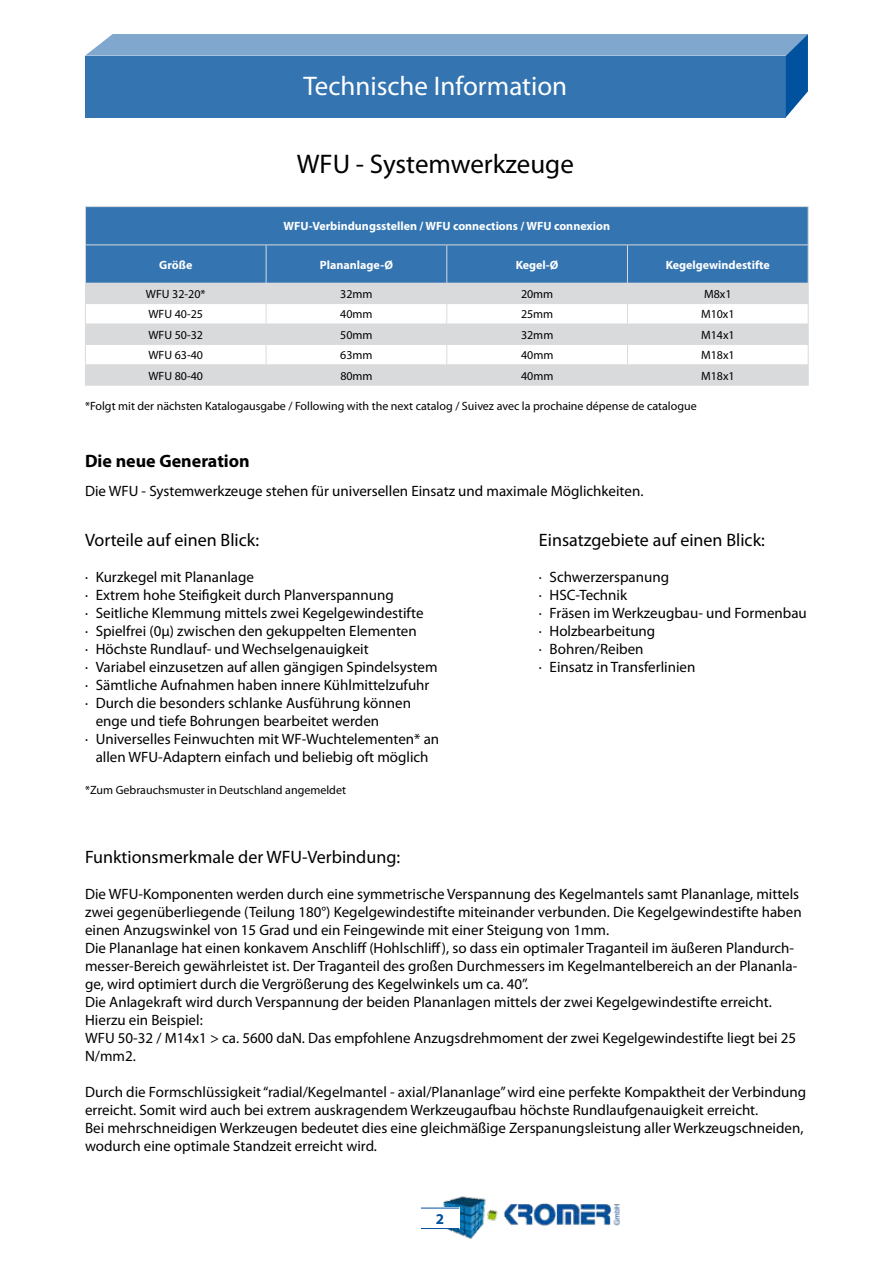
<style>
.page{position:relative;width:893px;height:1263px;background:#fff}
.page>*{position:absolute;margin:0;border:0;box-sizing:border-box;transform-origin:0 0}
.t1{font:27px "Myriad Pro";color:#fff}
.t2{font:27px "Myriad Pro";color:#000}
.t3{font:18px "Myriad Pro";color:#000}
.t4{font:700 18px "Myriad Pro";color:#000}
.t5{font:15px/18px "Myriad Pro";color:#000}
.t6{font:700 15px "Myriad Pro";color:#00519e}
.t7{font:12px "Myriad Pro";color:#000}
.t8{font:700 12px "Myriad Pro";color:#fff}
</style>
<div class="page">
<svg style="left:85px;top:34px;width:723px;height:83px;background:#4882b8"></svg>
<img style="left:439px;top:1196px;width:181px;height:43px">
<div style="left:421px;top:1208px;width:38px;height:21px;background:#fff"></div>
<hr style="left:421px;top:1208px;width:38px;height:1px;background:#00519e">
<hr style="left:421px;top:1228px;width:38px;height:1px;background:#00519e">
<div style="left:86px;top:207px;width:722px;height:76px;background:#3374b1"></div>
<hr style="left:85px;top:206px;width:181px;height:1px;background:#d9dadb">
<hr style="left:85px;top:207px;width:1px;height:37px;background:#d9dadb">
<hr style="left:266px;top:206px;width:181px;height:1px;background:#d9dadb">
<hr style="left:447px;top:206px;width:180px;height:1px;background:#d9dadb">
<hr style="left:627px;top:206px;width:182px;height:1px;background:#d9dadb">
<hr style="left:808px;top:207px;width:1px;height:37px;background:#d9dadb">
<hr style="left:85px;top:244px;width:181px;height:1px;background:#d9dadb">
<hr style="left:85px;top:245px;width:1px;height:38px;background:#d9dadb">
<hr style="left:266px;top:244px;width:181px;height:1px;background:#d9dadb">
<hr style="left:266px;top:245px;width:1px;height:38px;background:#d9dadb">
<hr style="left:447px;top:244px;width:180px;height:1px;background:#d9dadb">
<hr style="left:446px;top:245px;width:1px;height:38px;background:#d9dadb">
<hr style="left:627px;top:244px;width:182px;height:1px;background:#d9dadb">
<hr style="left:627px;top:245px;width:1px;height:38px;background:#d9dadb">
<hr style="left:808px;top:245px;width:1px;height:38px;background:#d9dadb">
<hr style="left:85px;top:283px;width:181px;height:1px;background:#d9dadb">
<hr style="left:266px;top:283px;width:181px;height:1px;background:#d9dadb">
<hr style="left:447px;top:283px;width:180px;height:1px;background:#d9dadb">
<hr style="left:627px;top:283px;width:182px;height:1px;background:#d9dadb">
<svg style="left:85px;top:284px;width:724px;height:101px"></svg>
<hr style="left:85px;top:385px;width:181px;height:1px;background:#d9dadb">
<hr style="left:266px;top:385px;width:181px;height:1px;background:#d9dadb">
<hr style="left:447px;top:385px;width:180px;height:1px;background:#d9dadb">
<hr style="left:627px;top:385px;width:182px;height:1px;background:#d9dadb">
<h1 class="t1" style="left:303px;top:69px;width:265px">Technische Information</h1>
<h1 class="t2" style="left:297px;top:148px;width:279px">WFU - Systemwerkzeuge</h1>
<p class="t8" style="left:284px;top:218px;width:328px">WFU-Verbindungsstellen / WFU connections / WFU connexion</p>
<p class="t8" style="left:159px;top:257px;width:35px">Größe</p>
<p class="t8" style="left:320px;top:257px;width:74px">Plananlage-Ø</p>
<p class="t8" style="left:516px;top:257px;width:44px">Kegel-Ø</p>
<p class="t8" style="left:666px;top:257px;width:106px">Kegelgewindestifte</p>
<p class="t7" style="left:146px;top:286px;width:61px">WFU 32-20*</p>
<p class="t7" style="left:340px;top:286px;width:34px">32mm</p>
<p class="t7" style="left:521px;top:286px;width:34px">20mm</p>
<p class="t7" style="left:704px;top:286px;width:29px">M8x1</p>
<p class="t7" style="left:148px;top:307px;width:56px">WFU 40-25</p>
<p class="t7" style="left:340px;top:307px;width:34px">40mm</p>
<p class="t7" style="left:521px;top:307px;width:34px">25mm</p>
<p class="t7" style="left:701px;top:307px;width:35px">M10x1</p>
<p class="t7" style="left:148px;top:327px;width:56px">WFU 50-32</p>
<p class="t7" style="left:340px;top:327px;width:34px">50mm</p>
<p class="t7" style="left:521px;top:327px;width:34px">32mm</p>
<p class="t7" style="left:701px;top:327px;width:35px">M14x1</p>
<p class="t7" style="left:148px;top:348px;width:56px">WFU 63-40</p>
<p class="t7" style="left:340px;top:348px;width:34px">63mm</p>
<p class="t7" style="left:521px;top:348px;width:34px">40mm</p>
<p class="t7" style="left:701px;top:348px;width:35px">M18x1</p>
<p class="t7" style="left:148px;top:368px;width:56px">WFU 80-40</p>
<p class="t7" style="left:340px;top:368px;width:34px">80mm</p>
<p class="t7" style="left:521px;top:368px;width:34px">40mm</p>
<p class="t7" style="left:701px;top:368px;width:35px">M18x1</p>
<p class="t7" style="left:85px;top:398px;width:613px">*Folgt mit der nächsten Katalogausgabe / Following with the next catalog / Suivez avec la prochaine dépense de catalogue</p>
<p class="t4" style="left:85px;top:449px;width:166px">Die neue Generation</p>
<p class="t5" style="left:85px;top:481px;width:560px">Die WFU - Systemwerkzeuge stehen für universellen Einsatz und maximale Möglichkeiten.</p>
<p class="t3" style="left:85px;top:529px;width:176px">Vorteile auf einen Blick:</p>
<p class="t5" style="left:85px;top:567px;width:170px">· Kurzkegel mit Plananlage</p>
<p class="t5" style="left:85px;top:585px;width:310px">· Extrem hohe Steifigkeit durch Planverspannung</p>
<p class="t5" style="left:85px;top:603px;width:340px">· Seitliche Klemmung mittels zwei Kegelgewindestifte</p>
<p class="t5" style="left:85px;top:621px;width:333px">· Spielfrei (0μ) zwischen den gekuppelten Elementen</p>
<p class="t5" style="left:85px;top:639px;width:285px">· Höchste Rundlauf- und Wechselgenauigkeit</p>
<p class="t5" style="left:85px;top:657px;width:354px">· Variabel einzusetzen auf allen gängigen Spindelsystem</p>
<p class="t5" style="left:85px;top:675px;width:346px">· Sämtliche Aufnahmen haben innere Kühlmittelzufuhr</p>
<p class="t5" style="left:85px;top:693px;width:327px">· Durch die besonders schlanke Ausführung können</p>
<p class="t5" style="left:96px;top:711px;width:285px">enge und tiefe Bohrungen bearbeitet werden</p>
<p class="t5" style="left:85px;top:729px;width:356px">· Universelles Feinwuchten mit WF-Wuchtelementen* an</p>
<p class="t5" style="left:96px;top:747px;width:334px">allen WFU-Adaptern einfach und beliebig oft möglich</p>
<p class="t3" style="left:539px;top:529px;width:228px">Einsatzgebiete auf einen Blick:</p>
<p class="t5" style="left:539px;top:567px;width:269px">· Schwerzerspanung<br>· HSC-Technik<br>· Fräsen im Werkzeugbau- und Formenbau · Holzbearbeitung<br>· Bohren/Reiben<br>· Einsatz in Transferlinien</p>
<p class="t7" style="left:85px;top:783px;width:262px">*Zum Gebrauchsmuster in Deutschland angemeldet</p>
<p class="t3" style="left:85px;top:845px;width:317px">Funktionsmerkmale der WFU-Verbindung:</p>
<p class="t5" style="left:85px;top:884px;width:718px">Die WFU-Komponenten werden durch eine symmetrische Verspannung des Kegelmantels samt Plananlage, mittels zwei gegenüberliegende (Teilung 180°) Kegelgewindestifte miteinander verbunden. Die Kegelgewindestifte haben einen Anzugswinkel von 15 Grad und ein Feingewinde mit einer Steigung von 1mm.<br>Die Plananlage hat einen konkavem Anschliff (Hohlschliff), so dass ein optimaler Traganteil im äußeren Plandurch&shy;messer-Bereich gewährleistet ist. Der Traganteil des großen Durchmessers im Kegelmantelbereich an der Plananla&shy;ge, wird optimiert durch die Vergrößerung des Kegelwinkels um ca. 40’’.<br>Die Anlagekraft wird durch Verspannung der beiden Plananlagen mittels der zwei Kegelgewindestifte erreicht.<br>Hierzu ein Beispiel:<br>WFU 50-32 / M14x1 &gt; ca. 5600 daN. Das empfohlene Anzugsdrehmoment der zwei Kegelgewindestifte liegt bei 25<br>N/mm2.</p>
<p class="t5" style="left:85px;top:1082px;width:723px">Durch die Formschlüssigkeit “radial/Kegelmantel - axial/Plananlage” wird eine perfekte Kompaktheit der Verbindung erreicht. Somit wird auch bei extrem auskragendem Werkzeugaufbau höchste Rundlaufgenauigkeit erreicht.<br>Bei mehrschneidigen Werkzeugen bedeutet dies eine gleichmäßige Zerspanungsleistung aller Werkzeugschneiden, wodurch eine optimale Standzeit erreicht wird.</p>
<p class="t6" style="left:436px;top:1209px;width:10px">2</p>
</div>
